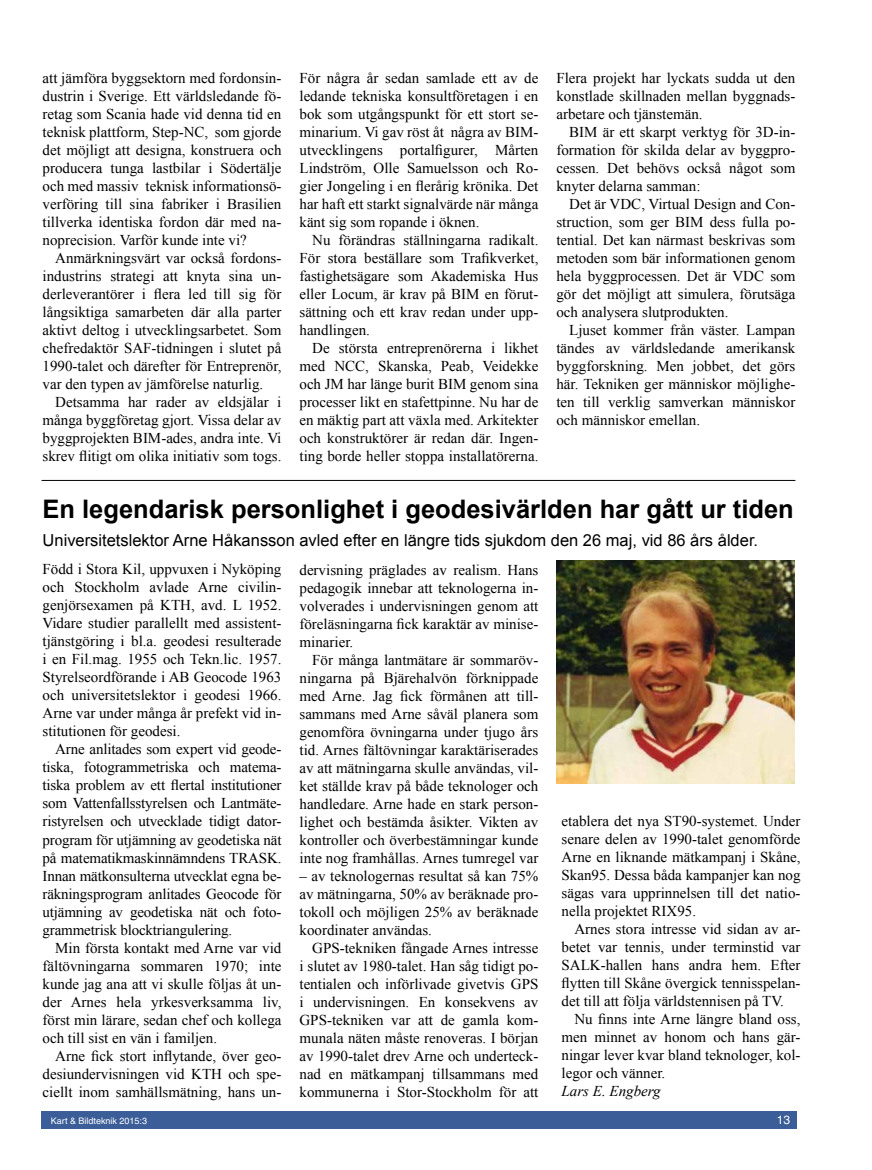
<style>
.page{position:relative;width:872px;height:1170px;background:#fff}
.page>*{position:absolute;margin:0;border:0;box-sizing:border-box;transform-origin:0 0}
.t1{font:700 25.5px "Arial";color:#000}
.t2{font:16.5px "Arial";color:#000}
.t3{font:15px/18px "Times New Roman";color:#000;text-align:justify}
.t4{font:italic 15px "Times New Roman";color:#000}
.t5{font:12px "Helvetica";color:#fff}
.t6{font:9px "Helvetica";color:#fff}
</style>
<div class="page">
<div style="left:42px;top:1111px;width:755px;height:17px;background:#3c5e98"></div>
<hr style="left:42px;top:480px;width:753px;height:1px;background:#000">
<img style="left:556px;top:561px;width:238px;height:222px">
<p class="t3" style="left:43px;top:68px;width:240px">att jämföra byggsektorn med fordonsin&shy;dustrin i Sverige. Ett världsledande fö&shy;retag som Scania hade vid denna tid en teknisk plattform, Step-NC, som gjorde det möjligt att designa, konstruera och producera tunga lastbilar i Södertälje och med massiv teknisk informationsö&shy;verföring till sina fabriker i Brasilien tillverka identiska fordon där med na&shy;noprecision. Varför kunde inte vi?</p>
<p class="t3" style="left:43px;top:248px;width:240px;text-indent:13px">Anmärkningsvärt var också fordons&shy;industrins strategi att knyta sina un&shy;derleverantörer i flera led till sig för långsiktiga samarbeten där alla parter aktivt deltog i utvecklingsarbetet. Som chefredaktör SAF-tidningen i slutet på 1990-talet och därefter för Entreprenör, var den typen av jämförelse naturlig.</p>
<p class="t3" style="left:43px;top:392px;width:240px;text-indent:13px">Detsamma har rader av eldsjälar i många byggföretag gjort. Vissa delar av byggprojekten BIM-ades, andra inte. Vi skrev flitigt om olika initiativ som togs.</p>
<p class="t3" style="left:299px;top:68px;width:240px">För några år sedan samlade ett av de ledande tekniska konsultföretagen i en bok som utgångspunkt för ett stort se&shy;minarium. Vi gav röst åt några av BIM&shy;utvecklingens portalfigurer, Mårten Lindström, Olle Samuelsson och Ro&shy;gier Jongeling i en flerårig krönika. Det har haft ett starkt signalvärde när många känt sig som ropande i öknen.</p>
<p class="t3" style="left:299px;top:230px;width:240px;text-indent:13px">Nu förändras ställningarna radikalt.<br>För stora beställare som Trafikverket, fastighetsägare som Akademiska Hus eller Locum, är krav på BIM en förut&shy;sättning och ett krav redan under upp&shy;handlingen.</p>
<p class="t3" style="left:299px;top:338px;width:240px;text-indent:13px">De största entreprenörerna i likhet med NCC, Skanska, Peab, Veidekke och JM har länge burit BIM genom sina processer likt en stafettpinne. Nu har de en mäktig part att växla med. Arkitekter och konstruktörer är redan där. Ingen&shy;ting borde heller stoppa installatörerna.</p>
<p class="t3" style="left:556px;top:68px;width:240px">Flera projekt har lyckats sudda ut den konstlade skillnaden mellan byggnads&shy;arbetare och tjänstemän.</p>
<p class="t3" style="left:556px;top:122px;width:240px;text-indent:13px">BIM är ett skarpt verktyg för 3D-in&shy;formation för skilda delar av byggpro&shy;cessen. Det behövs också något som knyter delarna samman:</p>
<p class="t3" style="left:556px;top:194px;width:240px;text-indent:13px">Det är VDC, Virtual Design and Con&shy;struction, som ger BIM dess fulla po&shy;tential. Det kan närmast beskrivas som metoden som bär informationen genom hela byggprocessen. Det är VDC som gör det möjligt att simulera, förutsäga och analysera slutprodukten.</p>
<p class="t3" style="left:556px;top:320px;width:240px;text-indent:13px">Ljuset kommer från väster. Lampan tändes av världsledande amerikansk byggforskning. Men jobbet, det görs här. Tekniken ger människor möjlighe&shy;ten till verklig samverkan människor och människor emellan.</p>
<h1 class="t1" style="left:43px;top:492px;width:753px">En legendarisk personlighet i geodesivärlden har gått ur tiden</h1>
<p class="t2" style="left:43px;top:529px;width:717px">Universitetslektor Arne Håkansson avled efter en längre tids sjukdom den 26 maj, vid 86 års ålder.</p>
<p class="t3" style="left:43px;top:560px;width:240px">Född i Stora Kil, uppvuxen i Nyköping och Stockholm avlade Arne civilin&shy;genjörsexamen på KTH, avd. L 1952.<br>Vidare studier parallellt med assistent&shy;tjänstgöring i bl.a. geodesi resulterade i en Fil.mag. 1955 och Tekn.lic. 1957.<br>Styrelseordförande i AB Geocode 1963 och universitetslektor i geodesi 1966.<br>Arne var under många år prefekt vid in&shy;stitutionen för geodesi.</p>
<p class="t3" style="left:43px;top:740px;width:240px;text-indent:13px">Arne anlitades som expert vid geode&shy;tiska, fotogrammetriska och matema&shy;tiska problem av ett flertal institutioner som Vattenfallsstyrelsen och Lantmäte&shy;ristyrelsen och utvecklade tidigt dator&shy;program för utjämning av geodetiska nät på matematikmaskinnämndens TRASK.<br>Innan mätkonsulterna utvecklat egna be&shy;räkningsprogram anlitades Geocode för utjämning av geodetiska nät och foto&shy;grammetrisk blocktriangulering.</p>
<p class="t3" style="left:43px;top:938px;width:240px;text-indent:13px">Min första kontakt med Arne var vid fältövningarna sommaren 1970; inte kunde jag ana att vi skulle följas åt un&shy;der Arnes hela yrkesverksamma liv, först min lärare, sedan chef och kollega och till sist en vän i familjen.</p>
<p class="t3" style="left:43px;top:1046px;width:240px;text-indent:13px">Arne fick stort inflytande, över geo&shy;desiundervisningen vid KTH och spe&shy;ciellt inom samhällsmätning, hans un-</p>
<p class="t3" style="left:299px;top:560px;width:240px">dervisning präglades av realism. Hans pedagogik innebar att teknologerna in&shy;volverades i undervisningen genom att föreläsningarna fick karaktär av minise&shy;minarier.</p>
<p class="t3" style="left:299px;top:650px;width:240px;text-indent:13px">För många lantmätare är sommaröv&shy;ningarna på Bjärehalvön förknippade med Arne. Jag fick förmånen att till&shy;sammans med Arne såväl planera som genomföra övningarna under tjugo års tid. Arnes fältövningar karaktäriserades av att mätningarna skulle användas, vil&shy;ket ställde krav på både teknologer och handledare. Arne hade en stark person&shy;lighet och bestämda åsikter. Vikten av kontroller och överbestämningar kunde inte nog framhållas. Arnes tumregel var</p>
<p class="t3" style="left:299px;top:866px;width:240px">– av teknologernas resultat så kan 75% av mätningarna, 50% av beräknade pro&shy;tokoll och möjligen 25% av beräknade koordinater användas.</p>
<p class="t3" style="left:299px;top:938px;width:240px;text-indent:13px">GPS-tekniken fångade Arnes intresse i slutet av 1980-talet. Han såg tidigt po&shy;tentialen och införlivade givetvis GPS i undervisningen. En konsekvens av GPS-tekniken var att de gamla kom&shy;munala näten måste renoveras. I början av 1990-talet drev Arne och underteck&shy;nad en mätkampanj tillsammans med kommunerna i Stor-Stockholm för att</p>
<p class="t3" style="left:561px;top:811px;width:240px">etablera det nya ST90-systemet. Under senare delen av 1990-talet genomförde Arne en liknande mätkampanj i Skåne, Skan95. Dessa båda kampanjer kan nog sägas vara upprinnelsen till det natio&shy;nella projektet RIX95.</p>
<p class="t3" style="left:561px;top:919px;width:240px;text-indent:13px">Arnes stora intresse vid sidan av ar&shy;betet var tennis, under terminstid var SALK-hallen hans andra hem. Efter flytten till Skåne övergick tennisspelan&shy;det till att följa världstennisen på TV.</p>
<p class="t3" style="left:561px;top:1009px;width:240px;text-indent:13px">Nu finns inte Arne längre bland oss, men minnet av honom och hans gär&shy;ningar lever kvar bland teknologer, kol&shy;legor och vänner.</p>
<p class="t4" style="left:561px;top:1080px;width:101px">Lars E. Engberg</p>
<p class="t6" style="left:51px;top:1115px;width:98px">Kart &amp; Bildteknik 2015:3</p>
<p class="t5" style="left:776px;top:1112px;width:15px">13</p>
</div>
